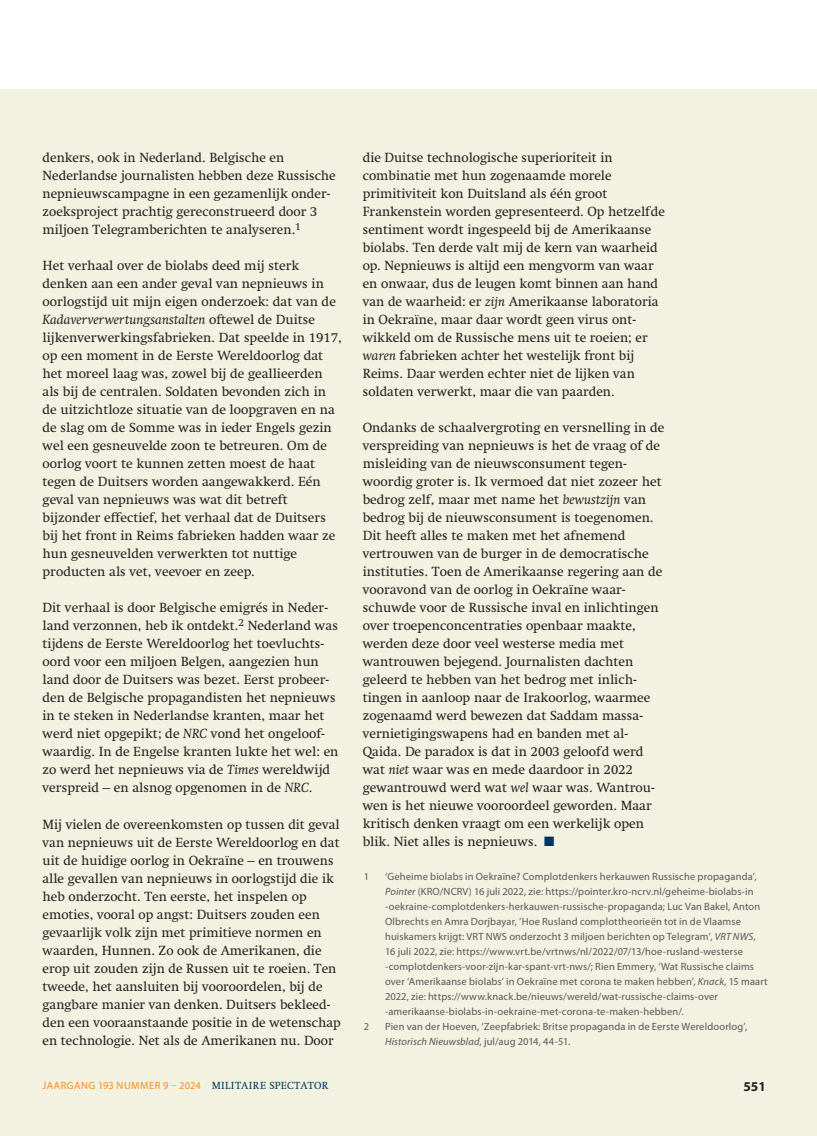
<style>
.page{position:relative;width:817px;height:1136px;background:#fff}
.page>*{position:absolute;margin:0;border:0;box-sizing:border-box;transform-origin:0 0}
.t1{font:13.5px/18px "Swift LT Std";color:#231f20}
.t2{font:700 13.5px "Myriad Pro";color:#231f20}
.t3{font:10.5px/15px "Myriad Pro";letter-spacing:.015em;color:#57585a}
.t4{font:10.5px "Myriad Pro";letter-spacing:.045em;color:#f68f1e}
.s1{font-style:italic}
.s2{color:#003562}
.s3{font-family:"Swift LT Std";color:#003562}
</style>
<div class="page">
<div style="left:0;top:89px;width:816px;height:1046px;background:#f3f1df"></div>
<p class="t1" style="left:43px;top:149px;width:295px">denkers, ook in Nederland. Belgische en Nederlandse journalisten hebben deze Russische nepnieuwscampagne in een gezamenlijk onder&shy;zoeksproject prachtig gereconstrueerd door 3 miljoen Telegramberichten te analyseren.<sup>1</sup></p>
<p class="t1" style="left:43px;top:257px;width:300px">Het verhaal over de biolabs deed mij sterk denken aan een ander geval van nepnieuws in oorlogstijd uit mijn eigen onderzoek: dat van de <span class="s1">Kadaververwertungsanstalten</span> oftewel de Duitse lijkenverwerkingsfabrieken. Dat speelde in 1917, op een moment in de Eerste Wereldoorlog dat het moreel laag was, zowel bij de geallieerden als bij de centralen. Soldaten bevonden zich in de uitzichtloze situatie van de loopgraven en na de slag om de Somme was in ieder Engels gezin wel een gesneuvelde zoon te betreuren. Om de oorlog voort te kunnen zetten moest de haat tegen de Duitsers worden aangewakkerd. Eén geval van nepnieuws was wat dit betreft bijzonder effectief, het verhaal dat de Duitsers bij het front in Reims fabrieken hadden waar ze hun gesneuvelden verwerkten tot nuttige producten als vet, veevoer en zeep.</p>
<p class="t1" style="left:43px;top:599px;width:297px">Dit verhaal is door Belgische emigrés in Neder&shy;land verzonnen, heb ik ontdekt.<sup>2</sup> Nederland was tijdens de Eerste Wereldoorlog het toevluchts&shy;oord voor een miljoen Belgen, aangezien hun land door de Duitsers was bezet. Eerst probeer&shy;den de Belgische propagandisten het nepnieuws in te steken in Nederlandse kranten, maar het werd niet opgepikt; de <span class="s1">NRC</span> vond het ongeloof&shy;waardig. In de Engelse kranten lukte het wel: en zo werd het nepnieuws via de <span class="s1">Times</span> wereldwijd verspreid – en alsnog opgenomen in de <span class="s1">NRC</span>.</p>
<p class="t1" style="left:43px;top:815px;width:300px">Mij vielen de overeenkomsten op tussen dit geval van nepnieuws uit de Eerste Wereldoorlog en dat uit de huidige oorlog in Oekraïne – en trouwens alle gevallen van nepnieuws in oorlogstijd die ik heb onderzocht. Ten eerste, het inspelen op emoties, vooral op angst: Duitsers zouden een gevaarlijk volk zijn met primitieve normen en waarden, Hunnen. Zo ook de Amerikanen, die erop uit zouden zijn de Russen uit te roeien. Ten tweede, het aansluiten bij vooroordelen, bij de gangbare manier van denken. Duitsers bekleed&shy;den een vooraanstaande positie in de wetenschap en technologie. Net als de Amerikanen nu. Door</p>
<p class="t1" style="left:362px;top:149px;width:303px">die Duitse technologische superioriteit in combinatie met hun zogenaamde morele primitiviteit kon Duitsland als één groot Frankenstein worden gepresenteerd. Op hetzelfde sentiment wordt ingespeeld bij de Amerikaanse biolabs. Ten derde valt mij de kern van waarheid op. Nepnieuws is altijd een mengvorm van waar en onwaar, dus de leugen komt binnen aan hand van de waarheid: er <span class="s1">zijn</span> Amerikaanse laboratoria in Oekraïne, maar daar wordt geen virus ont&shy;wikkeld om de Russische mens uit te roeien; er <span class="s1">waren</span> fabrieken achter het westelijk front bij Reims. Daar werden echter niet de lijken van soldaten verwerkt, maar die van paarden.</p>
<p class="t1" style="left:362px;top:419px;width:303px">Ondanks de schaalvergroting en versnelling in de verspreiding van nepnieuws is het de vraag of de misleiding van de nieuwsconsument tegen&shy;woordig groter is. Ik vermoed dat niet zozeer het bedrog zelf, maar met name het <span class="s1">bewustzijn</span> van bedrog bij de nieuwsconsument is toegenomen.<br>Dit heeft alles te maken met het afnemend vertrouwen van de burger in de democratische instituties. Toen de Amerikaanse regering aan de vooravond van de oorlog in Oekraïne waar&shy;schuwde voor de Russische inval en inlichtingen over troepenconcentraties openbaar maakte, werden deze door veel westerse media met wantrouwen bejegend. Journalisten dachten geleerd te hebben van het bedrog met inlich&shy;tingen in aanloop naar de Irakoorlog, waarmee zogenaamd werd bewezen dat Saddam massa&shy;vernietigingswapens had en banden met al-Qaida. De paradox is dat in 2003 geloofd werd wat <span class="s1">niet</span> waar was en mede daardoor in 2022 gewantrouwd werd wat <span class="s1">wel</span> waar was. Wantrou&shy;wen is het nieuwe vooroordeel geworden. Maar kritisch denken vraagt om een werkelijk open blik. Niet alles is nepnieuws. <span class="s2">■</span></p>
<p class="t3" style="left:364px;top:868px;width:7px">1</p>
<p class="t3" style="left:385px;top:868px;width:384px">‘Geheime biolabs in Oekraïne? Complotdenkers herkauwen Russische propaganda’, <span class="s1">Pointer</span> (KRO/NCRV) 16 juli 2022, zie: https://pointer.kro-ncrv.nl/geheime-biolabs-in -oekraine-complotdenkers-herkauwen-russische-propaganda; Luc Van Bakel, Anton Olbrechts en Amra Dorjbayar, ‘Hoe Rusland complottheorieën tot in de Vlaamse huiskamers krijgt: VRT NWS onderzocht 3 miljoen berichten op Telegram’, <span class="s1">VRT NWS</span>, 16 juli 2022, zie: https://www.vrt.be/vrtnws/nl/2022/07/13/hoe-rusland-westerse -complotdenkers-voor-zijn-kar-spant-vrt-nws/; Rien Emmery, ‘Wat Russische claims over ‘Amerikaanse biolabs’ in Oekraïne met corona te maken hebben’, <span class="s1">Knack</span>, 15 maart 2022, zie: https://www.knack.be/nieuws/wereld/wat-russische-claims-over -amerikaanse-biolabs-in-oekraine-met-corona-te-maken-hebben/.</p>
<p class="t3" style="left:364px;top:1018px;width:7px">2</p>
<p class="t3" style="left:385px;top:1018px;width:363px">Pien van der Hoeven, ‘Zeepfabriek: Britse propaganda in de Eerste Wereldoorlog’,<br><span class="s1">Historisch Nieuwsblad</span>, jul/aug 2014, 44-51.</p>
<p class="t4" style="left:43px;top:1078px;width:287px">JAARGANG 193 NUMMER 9 – 2024 <span class="s3">MILITAIRE SPECTATOR</span></p>
<p class="t2" style="left:743px;top:1077px;width:24px">551</p>
</div>
